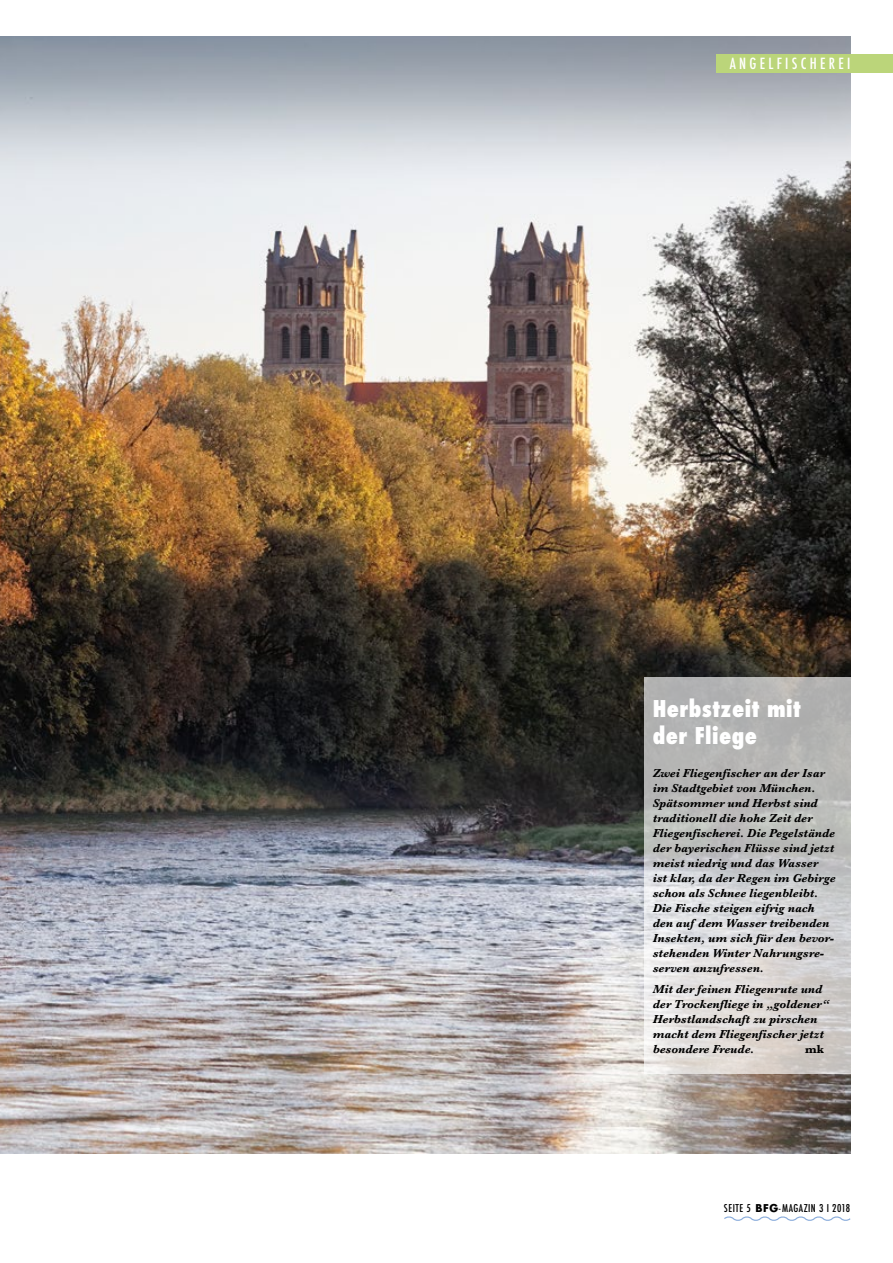
<style>
.page{position:relative;width:893px;height:1263px;background:#fff}
.page>*{position:absolute;margin:0;border:0;box-sizing:border-box;transform-origin:0 0}
.t1{font:800 condensed 22.5px/27px "Futura";letter-spacing:.02em;color:#fff}
.t2{font:500 condensed 15px "Futura";letter-spacing:.22em;color:#fff}
.t3{font:italic 700 12px/15px "Baskerville";color:#000}
.t4{font:700 12px "Baskerville";color:#000}
.t5{font:500 condensed 10.5px "Futura";letter-spacing:.05em;color:#000}
.s1{font-family:"Futura Std";font-weight:700;font-stretch:normal}
</style>
<div class="page">
<svg style="left:724px;top:1216px;width:127px;height:5px"></svg>
<img style="left:0;top:36px;width:850px;height:1117px">
<div style="left:716px;top:54px;width:177px;height:18px;background:#bbd57a"></div>
<svg style="left:644px;top:677px;width:207px;height:396px;background:#c9c8c8"></svg>
<p class="t2" style="left:730px;top:54px;width:122px">ANGELFISCHEREI</p>
<h1 class="t1" style="left:653px;top:695px;width:150px">Herbstzeit mit der Fliege</h1>
<p class="t3" style="left:653px;top:766px;width:184px">Zwei Fliegenfischer an der Isar im Stadtgebiet von München.<br>Spätsommer und Herbst sind traditionell die hohe Zeit der<br>Fliegenfischerei. Die Pegelstände der bayerischen Flüsse sind jetzt meist niedrig und das Wasser<br>ist klar, da der Regen im Gebirge schon als Schnee liegenbleibt.<br>Die Fische steigen eifrig nach den auf dem Wasser treibenden<br>Insekten, um sich für den bevor&shy;stehenden Winter Nahrungsre&shy;serven anzufressen.</p>
<p class="t3" style="left:653px;top:982px;width:178px">Mit der feinen Fliegenrute und der Trockenfliege in „goldener“<br>Herbstlandschaft zu pirschen macht dem Fliegenfischer jetzt besondere Freude.</p>
<p class="t4" style="left:805px;top:1041px;width:20px">mk</p>
<p class="t5" style="left:724px;top:1201px;width:128px">SEITE 5 <span class="s1">BFG</span>-MAGAZIN 3 I 2018</p>
</div>
